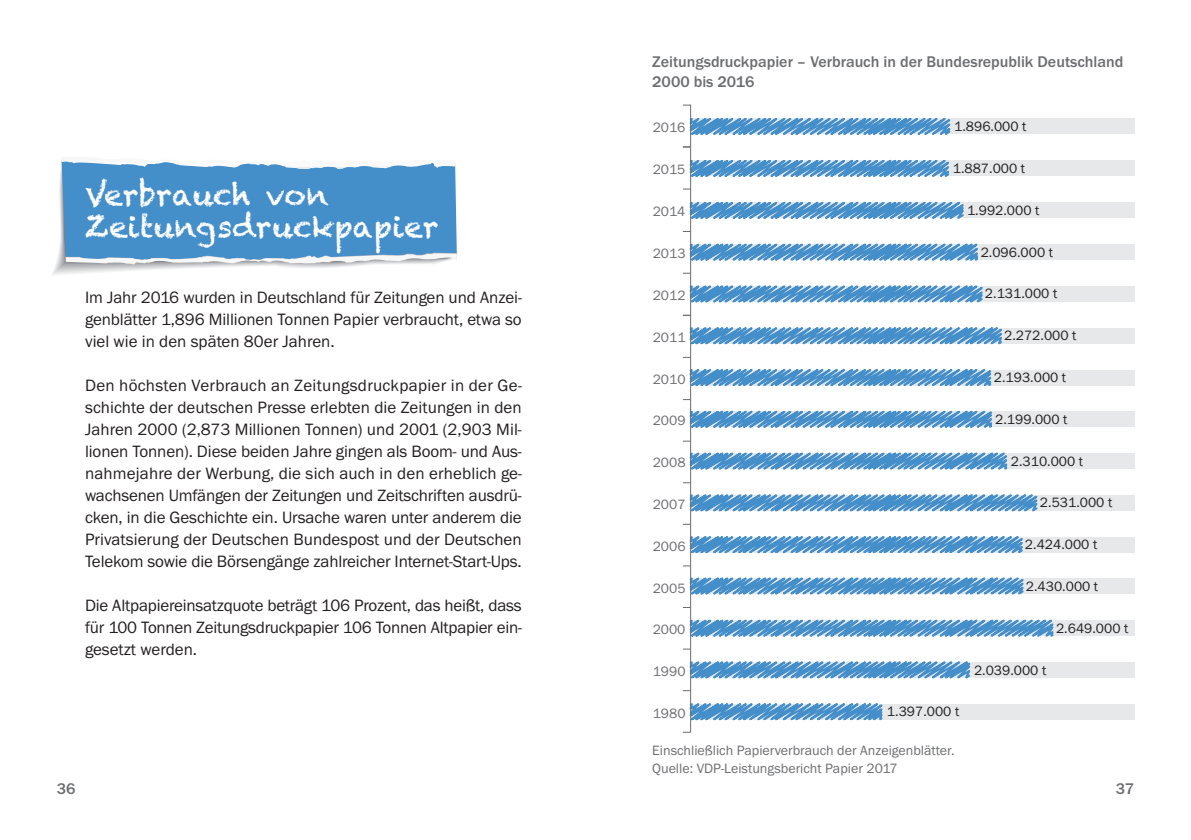
<style>
.page{position:relative;width:1191px;height:840px;background:#fff}
.page>*{position:absolute;margin:0;border:0;box-sizing:border-box;transform-origin:0 0}
.t1{font:30px/32px "Chalkduster";color:#fff}
.t2{font:17px/22px "Franklin Gothic Itc T";letter-spacing:-.01em;color:#231f20;text-align:justify}
.t3{font:500 16px/19.2px "Franklin Gothic Itc T";color:#6c6d70}
.t4{font:14px "Franklin Gothic Itc T";color:#231f20}
.t5{font:14px/18px "Franklin Gothic Itc T";color:#6c6d70}
</style>
<div class="page">
<svg style="left:58px;top:182px;width:276px;height:87px"></svg>
<svg style="left:60px;top:171px;width:302px;height:96px"></svg>
<svg style="left:61px;top:159px;width:396px;height:106px;background:#5c9bce"></svg>
<div style="left:690px;top:620px;width:445px;height:15px;background:#e7e8e9"></div>
<div style="left:690px;top:703px;width:445px;height:15px;background:#e7e8e9"></div>
<div style="left:690px;top:662px;width:445px;height:15px;background:#e7e8e9"></div>
<div style="left:690px;top:578px;width:445px;height:15px;background:#e7e8e9"></div>
<div style="left:690px;top:536px;width:445px;height:16px;background:#e7e8e9"></div>
<div style="left:690px;top:495px;width:445px;height:15px;background:#e7e8e9"></div>
<div style="left:690px;top:453px;width:445px;height:15px;background:#e7e8e9"></div>
<div style="left:690px;top:411px;width:445px;height:15px;background:#e7e8e9"></div>
<div style="left:690px;top:370px;width:445px;height:15px;background:#e7e8e9"></div>
<div style="left:690px;top:328px;width:445px;height:15px;background:#e7e8e9"></div>
<div style="left:690px;top:286px;width:445px;height:15px;background:#e7e8e9"></div>
<div style="left:690px;top:244px;width:445px;height:15px;background:#e7e8e9"></div>
<div style="left:690px;top:203px;width:445px;height:15px;background:#e7e8e9"></div>
<div style="left:690px;top:161px;width:445px;height:15px;background:#e7e8e9"></div>
<div style="left:690px;top:119px;width:445px;height:15px;background:#e7e8e9"></div>
<svg style="left:682px;top:105px;width:395px;height:627px"></svg>
<hr style="left:690px;top:105px;width:1px;height:626px;background:#6c6d70">
<p class="t3" style="left:652px;top:52px;width:473px">Zeitungsdruckpapier – Verbrauch in der Bundesrepublik Deutschland<br>2000 bis 2016</p>
<p class="t5" style="left:652px;top:118px;width:34px">2016</p>
<p class="t4" style="left:954px;top:118px;width:74px">1.896.000 t</p>
<h1 class="t1" style="left:85px;top:178px;width:355px">Verbrauch von<br>Zeitungsdruckpapier</h1>
<p class="t2" style="left:85px;top:286px;width:438px">Im Jahr 2016 wurden in Deutschland für Zeitungen und Anzei&shy;genblätter 1,896 Millionen Tonnen Papier verbraucht, etwa so viel wie in den späten 80er Jahren.</p>
<p class="t2" style="left:85px;top:374px;width:438px">Den höchsten Verbrauch an Zeitungsdruckpapier in der Ge&shy;schichte der deutschen Presse erlebten die Zeitungen in den Jahren 2000 (2,873 Millionen Tonnen) und 2001 (2,903 Mil&shy;lionen Tonnen). Diese beiden Jahre gingen als Boom- und Aus&shy;nahmejahre der Werbung, die sich auch in den erheblich ge&shy;wachsenen Umfängen der Zeitungen und Zeitschriften ausdrü&shy;cken, in die Geschichte ein. Ursache waren unter anderem die Privatsierung der Deutschen Bundespost und der Deutschen Telekom sowie die Börsengänge zahlreicher Internet-Start-Ups.</p>
<p class="t2" style="left:85px;top:594px;width:438px">Die Altpapiereinsatzquote beträgt 106 Prozent, das heißt, dass für 100 Tonnen Zeitungsdruckpapier 106 Tonnen Altpapier ein&shy;gesetzt werden.</p>
<p class="t5" style="left:652px;top:160px;width:34px">2015</p>
<p class="t4" style="left:952px;top:159px;width:74px">1.887.000 t</p>
<p class="t5" style="left:652px;top:202px;width:34px">2014</p>
<p class="t4" style="left:967px;top:201px;width:74px">1.992.000 t</p>
<p class="t5" style="left:652px;top:244px;width:34px">2013</p>
<p class="t4" style="left:980px;top:243px;width:74px">2.096.000 t</p>
<p class="t5" style="left:652px;top:286px;width:34px">2012</p>
<p class="t4" style="left:985px;top:285px;width:74px">2.131.000 t</p>
<p class="t5" style="left:652px;top:328px;width:34px">2011</p>
<p class="t4" style="left:1004px;top:327px;width:74px">2.272.000 t</p>
<p class="t5" style="left:652px;top:369px;width:34px">2010</p>
<p class="t4" style="left:994px;top:369px;width:74px">2.193.000 t</p>
<p class="t5" style="left:652px;top:411px;width:34px">2009</p>
<p class="t4" style="left:995px;top:411px;width:74px">2.199.000 t</p>
<p class="t5" style="left:652px;top:453px;width:34px">2008</p>
<p class="t4" style="left:1011px;top:452px;width:74px">2.310.000 t</p>
<p class="t5" style="left:652px;top:494px;width:34px">2007</p>
<p class="t4" style="left:1040px;top:494px;width:74px">2.531.000 t</p>
<p class="t5" style="left:652px;top:536px;width:34px">2006</p>
<p class="t4" style="left:1025px;top:535px;width:74px">2.424.000 t</p>
<p class="t5" style="left:652px;top:578px;width:34px">2005</p>
<p class="t4" style="left:1026px;top:577px;width:74px">2.430.000 t</p>
<p class="t5" style="left:652px;top:620px;width:34px">2000</p>
<p class="t4" style="left:1056px;top:619px;width:74px">2.649.000 t</p>
<p class="t5" style="left:652px;top:662px;width:34px">1990</p>
<p class="t4" style="left:974px;top:661px;width:74px">2.039.000 t</p>
<p class="t5" style="left:652px;top:703px;width:34px">1980</p>
<p class="t4" style="left:887px;top:703px;width:74px">1.397.000 t</p>
<p class="t5" style="left:652px;top:741px;width:304px">Einschließlich Papierverbrauch der Anzeigenblätter.<br>Quelle: VDP-Leistungsbericht Papier 2017</p>
<p class="t3" style="left:57px;top:778px;width:20px">36</p>
<p class="t3" style="left:1115px;top:778px;width:20px">37</p>
</div>
